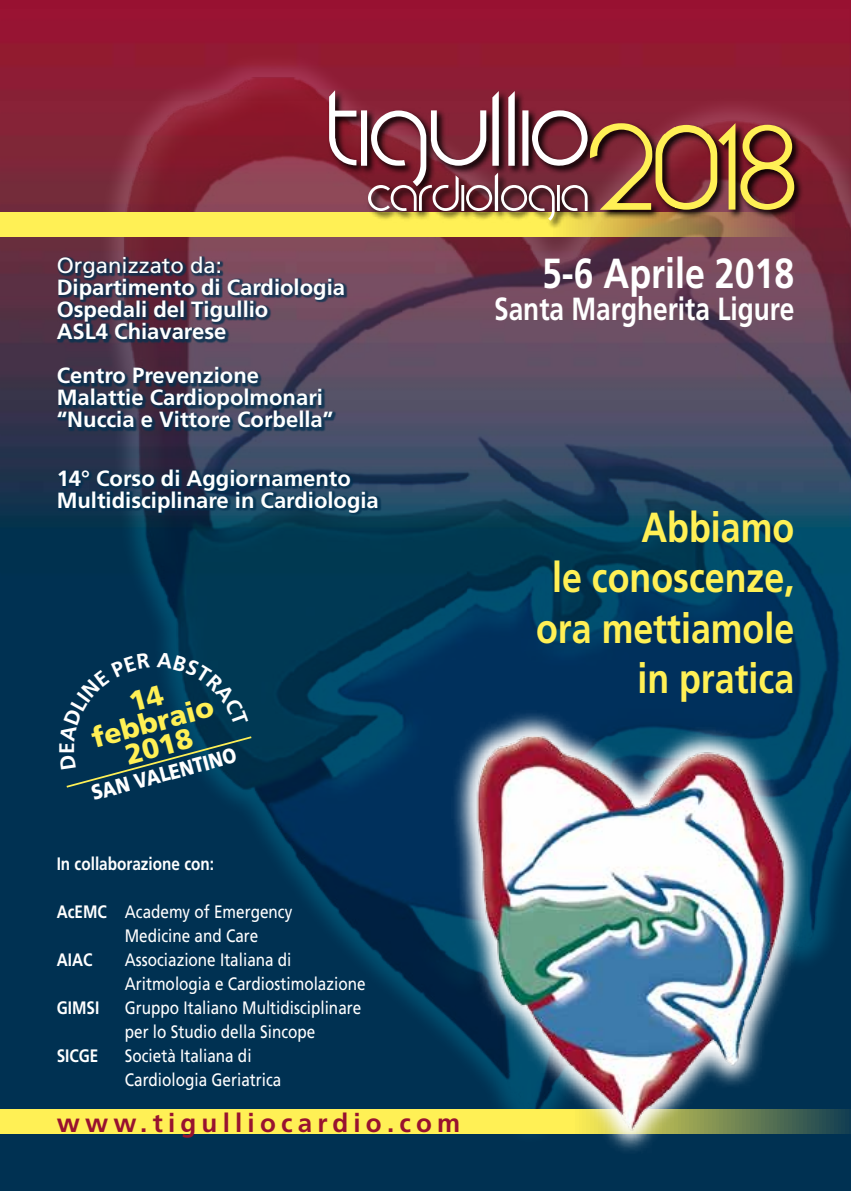
<style>
.page{position:relative;width:851px;height:1191px;background:#fff}
.page>*{position:absolute;margin:0;border:0;box-sizing:border-box;transform-origin:0 0}
.t1{font:700 42px/50.4px "Frutiger LT Std";color:#fff055;text-align:right;scale:.85 1}
.t2{font:700 42px "Frutiger LT Std";color:#fff;scale:.85 1}
.t3{font:700 32px "Frutiger LT Std";color:#fff;scale:.82 1}
.t4{font:900 28.2px/24.6px "Frutiger LT Std";color:#fff055;text-align:center}
.t5{font:700 26px "Frutiger LT Std";letter-spacing:.2em;color:#98122f}
.t6{font:700 22px/22px "Frutiger LT Std";color:#fff}
.t7{font:22px "Frutiger LT Std";color:#fff}
.t8{font:900 21.2px "Frutiger LT Std";color:#fff;scale:.85 1}
.t9{font:700 21.2px "Frutiger LT Std";color:#fff}
.t10{font:18px/24px "Frutiger LT Std";color:#fff;scale:.85 1}
.t11{font:700 18px "Frutiger LT Std";color:#fff;scale:.85 1}
.s1{font-weight:700}
</style>
<div class="page">
<img style="left:0;top:0;width:850px;height:1191px">
<img style="left:89px;top:57px;width:761px;height:1052px">
<div style="left:0;top:212px;width:794px;height:25px;background:#fff055"></div>
<div style="left:0;top:1109px;width:850px;height:25px;background:#fff055"></div>
<div style="left:57px;top:256px;width:290px;height:175px;background:#003050;opacity:.75"></div>
<div style="left:58px;top:469px;width:323px;height:46px;background:#003050;opacity:.75"></div>
<svg style="left:450px;top:710px;width:359px;height:445px;background:#0a3c5d"></svg>
<img style="left:464px;top:728px;width:330px;height:406px">
<svg style="left:327px;top:89px;width:477px;height:141px"></svg>
<svg style="left:329px;top:90px;width:465px;height:131px;background:#9b5e54"></svg>
<svg style="left:59px;top:652px;width:194px;height:137px;background:#033653"></svg>
<p class="t7" style="left:57px;top:252px;width:167px">Organizzato da:</p>
<p class="t6" style="left:57px;top:277px;width:290px">Dipartimento di Cardiologia<br>Ospedali del Tigullio<br>ASL4 Chiavarese</p>
<p class="t6" style="left:57px;top:365px;width:278px">Centro Prevenzione<br>Malattie Cardiopolmonari “Nuccia e Vittore Corbella”</p>
<p class="t6" style="left:57px;top:467px;width:323px">14° Corso di Aggiornamento<br>Multidisciplinare in Cardiologia</p>
<p class="t9" style="left:54px;top:754px;width:13px;rotate:-90deg">E</p>
<h3 class="t4" style="left:89px;top:726px;width:127px;rotate:-15deg">febbraio<br>2018</h3>
<p class="t8" style="left:88px;top:781px;width:177px;rotate:-15deg">SAN VALENTINO</p>
<p class="t11" style="left:57px;top:853px;width:187px">In collaborazione con:</p>
<p class="t10" style="left:125px;top:899px;width:199px;text-indent:-68px"><span class="s1">AcEMC</span> Academy of Emergency<br>Medicine and Care</p>
<p class="t11" style="left:57px;top:949px;width:43px">AIAC</p>
<p class="t10" style="left:125px;top:947px;width:285px">Associazione Italiana di<br>Aritmologia e Cardiostimolazione</p>
<p class="t11" style="left:57px;top:997px;width:52px">GIMSI</p>
<p class="t10" style="left:125px;top:995px;width:280px">Gruppo Italiano Multidisciplinare per lo Studio della Sincope</p>
<p class="t11" style="left:57px;top:1045px;width:51px">SICGE</p>
<p class="t10" style="left:125px;top:1043px;width:186px">Società Italiana di<br>Cardiologia Geriatrica</p>
<h3 class="t5" style="left:57px;top:1108px;width:405px">www.tigulliocardio.com</h3>
<h1 class="t2" style="left:542px;top:249px;width:298px">5-6 Aprile 2018</h1>
<h2 class="t3" style="left:494px;top:290px;width:367px">Santa Margherita Ligure</h2>
<h1 class="t1" style="left:536px;top:502px;width:305px">Abbiamo<br>le conoscenze, ora mettiamole in pratica</h1>
</div>
